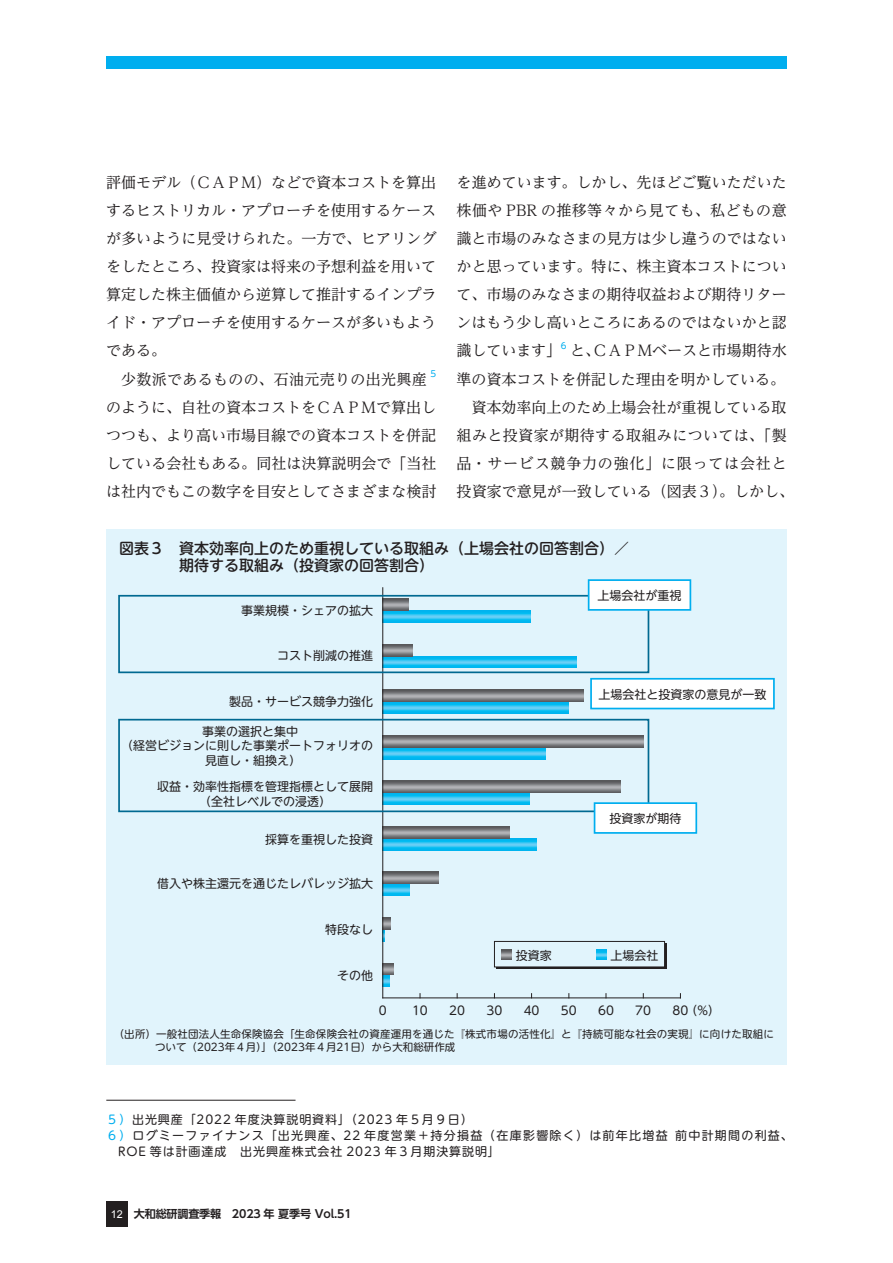
<style>
.page{position:relative;width:893px;height:1263px;background:#fff}
.page>*{position:absolute;margin:0;border:0;box-sizing:border-box;transform-origin:0 0}
.t1{font:15px/28.2px "UD Reimin Pr 6";color:#231f20;text-align:justify}
.t2{font:500 15px/16.5px "UD Shin M Go Pr 6";color:#231f20}
.t3{font:15px "UD Reimin Pr 6";letter-spacing:.025em;color:#231f20}
.t4{font:15px "UD Reimin Pr 6";letter-spacing:.055em;color:#231f20}
.t5{font:15px "UD Reimin Pr 6";letter-spacing:.02em;color:#231f20}
.t6{font:12px/14.2px "UD Shin M Go Pr 6";color:#231f20;text-align:center}
.t7{font:12px "UD Shin M Go Pr 6";letter-spacing:.075em;color:#231f20}
.t8{font:12px "UD Shin M Go Pr 6";letter-spacing:.105em;color:#231f20}
.t9{font:700 11.1px "UD Shin Go Pr 6 De";letter-spacing:-.01em;color:#231f20}
.t10{font:10.5px/12.8px "UD Shin M Go Pr 6";letter-spacing:.02em;color:#231f20}
.t11{font:8.7px "UD Shin M Go Pr 6";color:#00aeef}
.s1{color:#00aeef}
.s2{font-family:"Arial";font-weight:400;font-size:10.8px;color:#fff}
</style>
<div class="page">
<div style="left:106px;top:56px;width:681px;height:13px;background:#00aeef"></div>
<div style="left:106px;top:1201px;width:22px;height:26px;background:#231f20"></div>
<hr style="left:106px;top:1100px;width:190px;height:1px;background:#231f20">
<div style="left:106px;top:529px;width:681px;height:536px;background:#e1f4fc"></div>
<svg style="left:383px;top:884px;width:27px;height:12px"></svg>
<svg style="left:383px;top:838px;width:153px;height:12px;background:#28b9e7"></svg>
<svg style="left:383px;top:793px;width:146px;height:12px;background:#22bff1"></svg>
<svg style="left:383px;top:747px;width:162px;height:12px;background:#29b7e5"></svg>
<svg style="left:383px;top:702px;width:185px;height:11px;background:#24c0f1"></svg>
<svg style="left:383px;top:656px;width:193px;height:12px;background:#22bef0"></svg>
<svg style="left:383px;top:610px;width:148px;height:12px;background:#23beef"></svg>
<svg style="left:383px;top:963px;width:11px;height:24px"></svg>
<svg style="left:383px;top:917px;width:7px;height:24px"></svg>
<svg style="left:383px;top:872px;width:56px;height:12px"></svg>
<svg style="left:383px;top:826px;width:126px;height:12px;background:#818285"></svg>
<svg style="left:383px;top:781px;width:238px;height:12px;background:#818285"></svg>
<svg style="left:383px;top:735px;width:260px;height:12px;background:#818285"></svg>
<svg style="left:383px;top:690px;width:201px;height:12px;background:#818285"></svg>
<svg style="left:383px;top:644px;width:29px;height:12px"></svg>
<svg style="left:383px;top:599px;width:26px;height:11px"></svg>
<hr style="left:382px;top:588px;width:1px;height:410px;background:#231f20">
<div style="left:118px;top:595px;width:531px;height:78px;border:2px solid #006991"></div>
<div style="left:118px;top:719px;width:531px;height:93px;border:2px solid #006991"></div>
<div style="left:589px;top:580px;width:101px;height:30px;background:#fff"></div>
<div style="left:588px;top:579px;width:103px;height:32px;border:2px solid #00aeef"></div>
<div style="left:595px;top:803px;width:101px;height:30px;background:#fff"></div>
<div style="left:594px;top:802px;width:103px;height:32px;border:2px solid #00aeef"></div>
<div style="left:591px;top:679px;width:183px;height:29px;background:#fff"></div>
<div style="left:590px;top:678px;width:185px;height:31px;border:2px solid #00aeef"></div>
<hr style="left:383px;top:997px;width:297px;height:1px;background:#231f20">
<div style="left:497px;top:943px;width:170px;height:26px;background:#231f20"></div>
<div style="left:494px;top:941px;width:170px;height:26px;background:#e1f4fc"></div>
<div style="left:494px;top:941px;width:171px;height:26px;border:1px solid #231f20"></div>
<svg style="left:501px;top:950px;width:10px;height:10px"></svg>
<svg style="left:596px;top:950px;width:10px;height:10px"></svg>
<p class="t1" style="left:106px;top:167px;width:332px">評価モデル（ＣＡＰＭ）などで資本コストを算出するヒストリカル・アプローチを使用するケースが多いように見受けられた。一方で、ヒアリングをしたところ、投資家は将来の予想利益を用いて算定した株主価値から逆算して推計するインプライド・アプローチを使用するケースが多いもようである。</p>
<p class="t5" style="left:121px;top:367px;width:307px">少数派であるものの、石油元売りの出光興産</p>
<p class="t11" style="left:431px;top:367px;width:7px">5</p>
<p class="t1" style="left:106px;top:392px;width:332px">のように、自社の資本コストをＣＡＰＭで算出しつつも、より高い市場目線での資本コストを併記している会社もある。同社は決算説明会で「当社は社内でもこの数字を目安としてさまざまな検討</p>
<p class="t1" style="left:457px;top:167px;width:332px">を進めています。しかし、先ほどご覧いただいた株価や PBR の推移等々から見ても、私どもの意識と市場のみなさまの見方は少し違うのではないかと思っています。特に、株主資本コストについて、市場のみなさまの期待収益および期待リターンはもう少し高いところにあるのではないかと認識しています」</p>
<p class="t11" style="left:561px;top:338px;width:7px">6</p>
<p class="t1" style="left:570px;top:336px;width:218px">と、ＣＡＰＭベースと市場期待水</p>
<p class="t1" style="left:457px;top:364px;width:330px">準の資本コストを併記した理由を明かしている。</p>
<p class="t1" style="left:471px;top:392px;width:316px">資本効率向上のため上場会社が重視している取</p>
<p class="t3" style="left:457px;top:423px;width:332px">組みと投資家が期待する取組みについては、「製</p>
<p class="t4" style="left:457px;top:451px;width:332px">品・サービス競争力の強化」に限っては会社と</p>
<p class="t1" style="left:457px;top:477px;width:339px">投資家で意見が一致している（図表３）。しかし、</p>
<p class="t2" style="left:119px;top:539px;width:511px">図表３　資本効率向上のため重視している取組み（上場会社の回答割合）／　　　　期待する取組み（投資家の回答割合）</p>
<p class="t6" style="left:241px;top:602px;width:133px">事業規模・シェアの拡大</p>
<p class="t6" style="left:277px;top:648px;width:97px">コスト削減の推進</p>
<p class="t6" style="left:229px;top:694px;width:145px">製品・サービス競争力強化</p>
<p class="t6" style="left:202px;top:724px;width:97px">事業の選択と集中</p>
<p class="t6" style="left:121px;top:738px;width:253px">（経営ビジョンに則した事業ポートフォリオの</p>
<p class="t6" style="left:205px;top:752px;width:97px">見直し・組換え）</p>
<p class="t6" style="left:157px;top:779px;width:217px">収益・効率性指標を管理指標として展開（全社レベルでの浸透）</p>
<p class="t6" style="left:265px;top:832px;width:109px">採算を重視した投資</p>
<p class="t6" style="left:157px;top:876px;width:217px">借入や株主還元を通じたレバレッジ拡大</p>
<p class="t6" style="left:325px;top:922px;width:49px">特段なし</p>
<p class="t6" style="left:337px;top:968px;width:37px">その他</p>
<p class="t6" style="left:597px;top:588px;width:85px">上場会社が重視</p>
<p class="t6" style="left:598px;top:686px;width:169px">上場会社と投資家の意見が一致</p>
<p class="t6" style="left:609px;top:810px;width:73px">投資家が期待</p>
<p class="t6" style="left:516px;top:947px;width:37px">投資家</p>
<p class="t6" style="left:611px;top:947px;width:49px">上場会社</p>
<p class="t6" style="left:685px;top:1003px;width:36px">（%）</p>
<p class="t6" style="left:379px;top:1003px;width:9px">0</p>
<p class="t6" style="left:412px;top:1003px;width:17px">10</p>
<p class="t6" style="left:449px;top:1003px;width:17px">20</p>
<p class="t6" style="left:486px;top:1003px;width:17px">30</p>
<p class="t6" style="left:524px;top:1003px;width:17px">40</p>
<p class="t6" style="left:561px;top:1003px;width:17px">50</p>
<p class="t6" style="left:598px;top:1003px;width:17px">60</p>
<p class="t6" style="left:635px;top:1003px;width:17px">70</p>
<p class="t6" style="left:672px;top:1003px;width:17px">80</p>
<p class="t10" style="left:155px;top:1027px;width:620px;text-indent:-41px">（出所）一般社団法人生命保険協会「生命保険会社の資産運用を通じた『株式市場の活性化』と『持続可能な社会の実現』に向けた取組について（2023年４月）」（2023年４月21日）から大和総研作成</p>
<p class="t7" style="left:106px;top:1109px;width:368px"><span class="s1">5 ）</span>出光興産「2022 年度決算説明資料」（2023 年５月９日）</p>
<p class="t8" style="left:106px;top:1125px;width:688px"><span class="s1">6）</span>ログミーファイナンス「出光興産、22 年度営業＋持分損益（在庫影響除く）は前年比増益 前中計期間の利益、</p>
<p class="t7" style="left:118px;top:1142px;width:383px">ROE 等は計画達成　出光興産株式会社 2023 年３月期決算説明」</p>
<p class="t9" style="left:111px;top:1205px;width:242px"><span class="s2">12</span> 大和総研調査季報　2023 年 夏季号 Vol.51</p>
</div>
